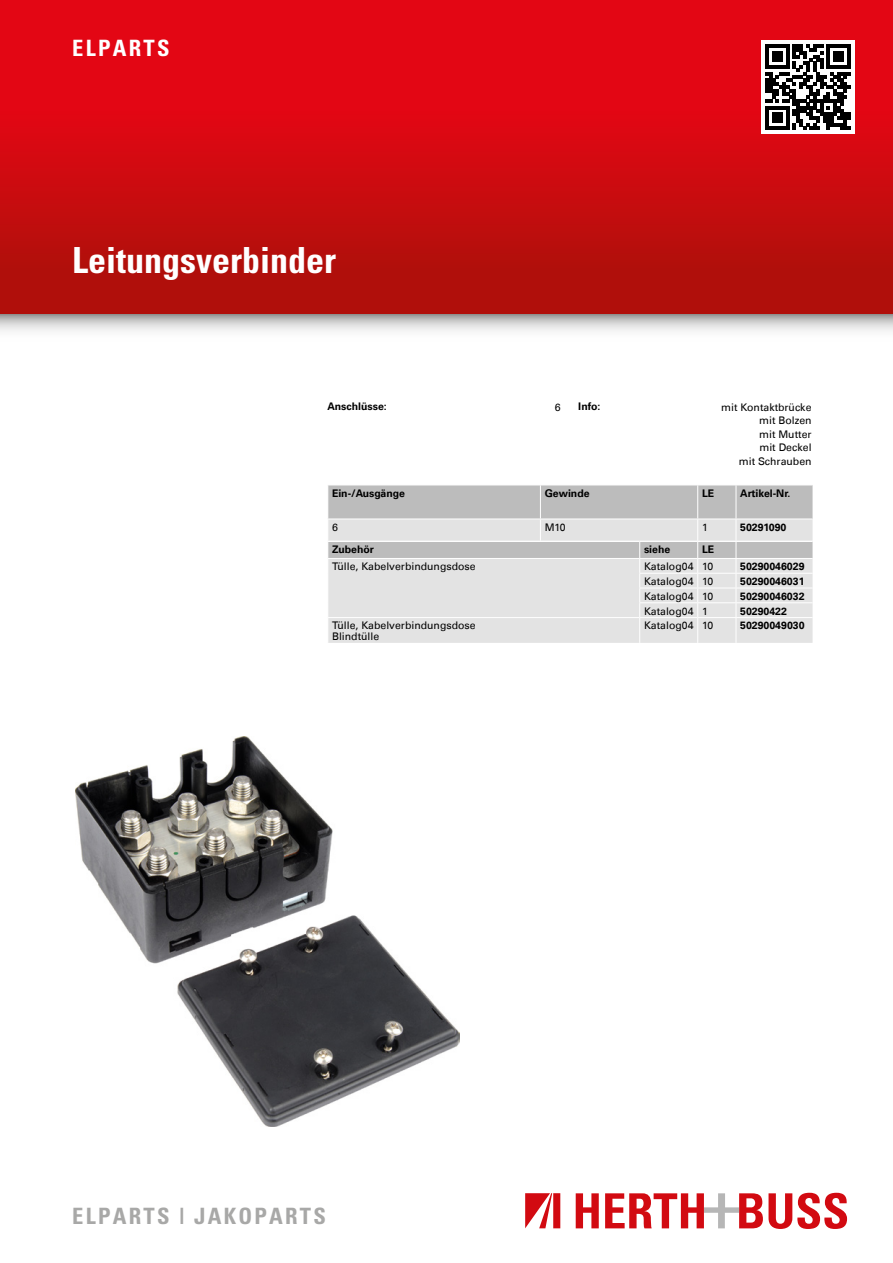
<style>
.page{position:relative;width:893px;height:1263px;background:#fff}
.page>*{position:absolute;margin:0;border:0;box-sizing:border-box;transform-origin:0 0}
.t1{font:700 condensed 36px "Univers";color:#fff}
.t2{font:700 condensed 22.5px "Univers";letter-spacing:.1em;color:#a8a8a7}
.t3{font:700 condensed 22.5px "Univers";letter-spacing:.1em;color:#fff}
.t4{font:10.5px/13.5px "Univers Com 55 Roman";color:#000;text-align:right}
.t5{font:700 10.5px "Univers Com 65";color:#000}
</style>
<div class="page">
<img style="left:0;top:0;width:893px;height:331px">
<div style="left:761px;top:40px;width:94px;height:94px;background:#fff"></div>
<svg style="left:765px;top:45px;width:85px;height:85px"></svg>
<img style="left:76px;top:736px;width:383px;height:391px">
<svg style="left:576px;top:1193px;width:23px;height:35px"></svg>
<svg style="left:605px;top:1193px;width:242px;height:36px"></svg>
<svg style="left:525px;top:1193px;width:35px;height:35px"></svg>
<svg style="left:328px;top:485px;width:484px;height:158px"></svg>
<h2 class="t3" style="left:72px;top:34px;width:99px">ELPARTS</h2>
<h1 class="t1" style="left:72px;top:238px;width:265px">Leitungsverbinder</h1>
<p class="t5" style="left:327px;top:400px;width:61px">Anschlüsse:</p>
<p class="t4" style="left:555px;top:400px;width:7px">6</p>
<p class="t5" style="left:578px;top:400px;width:24px">Info:</p>
<p class="t4" style="left:721px;top:400px;width:92px">mit Kontaktbrücke mit Bolzen<br>mit Mutter<br>mit Deckel<br>mit Schrauben</p>
<p class="t5" style="left:332px;top:487px;width:74px">Ein-/Ausgänge</p>
<p class="t5" style="left:545px;top:487px;width:46px">Gewinde</p>
<p class="t5" style="left:702px;top:487px;width:14px">LE</p>
<p class="t5" style="left:740px;top:487px;width:52px">Artikel-Nr.</p>
<p class="t4" style="left:332px;top:520px;width:7px">6</p>
<p class="t4" style="left:545px;top:520px;width:22px">M10</p>
<p class="t4" style="left:702px;top:520px;width:7px">1</p>
<p class="t5" style="left:740px;top:521px;width:48px">50291090</p>
<p class="t5" style="left:332px;top:543px;width:44px">Zubehör</p>
<p class="t5" style="left:644px;top:543px;width:28px">siehe</p>
<p class="t5" style="left:702px;top:543px;width:14px">LE</p>
<p class="t4" style="left:332px;top:560px;width:145px">Tülle, Kabelverbindungsdose</p>
<p class="t4" style="left:644px;top:560px;width:71px">Katalog04 10</p>
<p class="t5" style="left:740px;top:560px;width:66px">50290046029</p>
<p class="t4" style="left:644px;top:575px;width:71px">Katalog04 10</p>
<p class="t5" style="left:740px;top:575px;width:66px">50290046031</p>
<p class="t4" style="left:644px;top:589px;width:71px">Katalog04 10</p>
<p class="t5" style="left:740px;top:590px;width:66px">50290046032</p>
<p class="t4" style="left:644px;top:604px;width:65px">Katalog04 1</p>
<p class="t5" style="left:740px;top:605px;width:48px">50290422</p>
<p class="t4" style="left:332px;top:620px;width:145px;line-height:10.5px;text-align:left">Tülle, Kabelverbindungsdose<br>Blindtülle</p>
<p class="t4" style="left:644px;top:619px;width:71px">Katalog04 10</p>
<p class="t5" style="left:740px;top:619px;width:66px">50290049030</p>
<h2 class="t2" style="left:72px;top:1202px;width:255px">ELPARTS | JAKOPARTS</h2>
</div>
